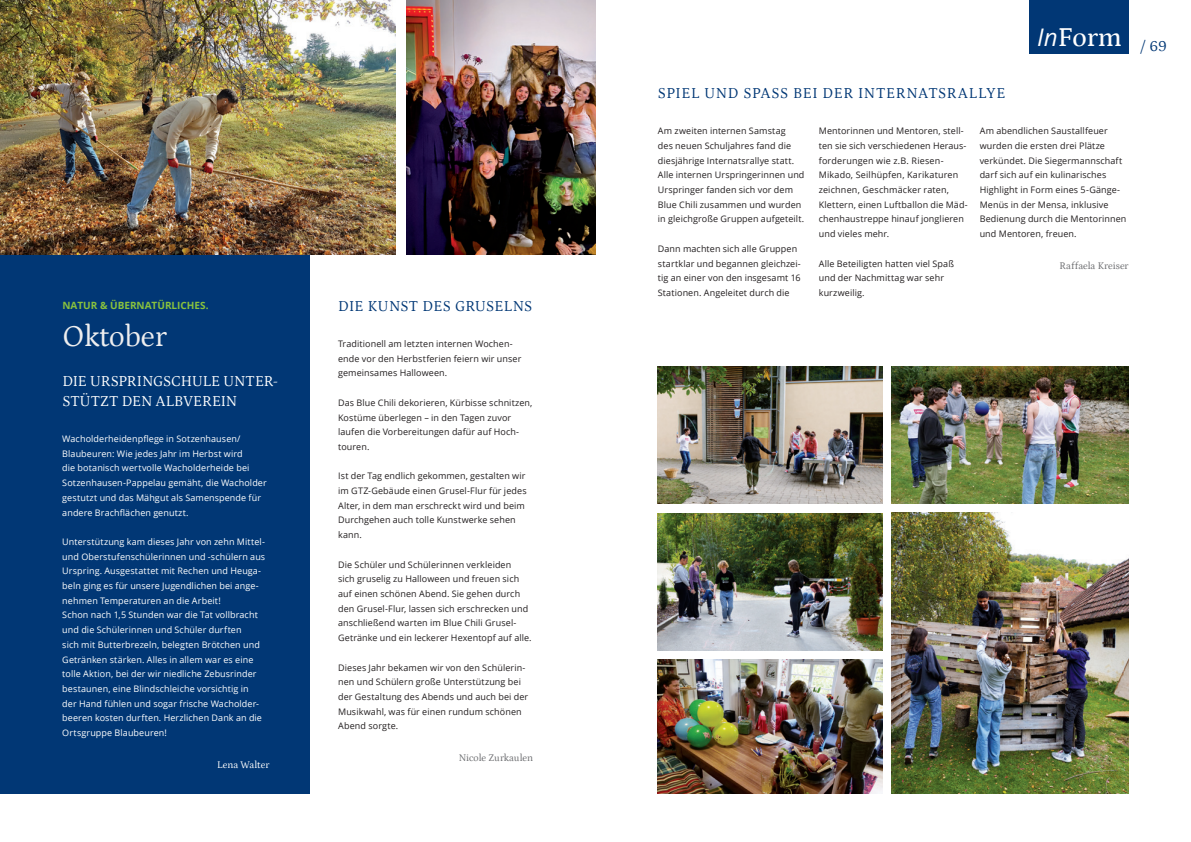
<style>
.page{position:relative;width:1191px;height:842px;background:#fff}
.page>*{position:absolute;margin:0;border:0;box-sizing:border-box;transform-origin:0 0}
.t1{font:30px "Petrona";color:#eeeeef}
.t2{font:500 27.1px "Petrona";color:#fff}
.t3{font:15px "Petrona";letter-spacing:.03em;color:#013775}
.t4{font:15px/20px "Petrona";letter-spacing:-.01em;color:#fff}
.t5{font:10px "Petrona";letter-spacing:-.005em;color:#6c6d70}
.t6{font:700 10px "Open Sans";color:#89c23d}
.t7{font:10px "Petrona";letter-spacing:-.005em;color:#fff}
.t8{font:9px/14.7px "Open Sans";letter-spacing:.01em;color:#231f20}
.t9{font:9px/14.7px "Open Sans";letter-spacing:.01em;color:#fff}
.s1{font-family:"Open Sans";font-weight:400;font-style:italic;font-size:24.2px}
</style>
<div class="page">
<div style="left:1029px;top:0;width:99px;height:54px;background:#013775"></div>
<div style="left:0;top:225px;width:309px;height:569px;background:#013775"></div>
<img style="left:0;top:0;width:395px;height:254px">
<img style="left:407px;top:0;width:188px;height:254px">
<img style="left:891px;top:512px;width:237px;height:282px">
<img style="left:658px;top:513px;width:224px;height:137px">
<img style="left:658px;top:367px;width:224px;height:137px">
<img style="left:891px;top:367px;width:237px;height:137px">
<img style="left:658px;top:660px;width:224px;height:134px">
<p class="t6" style="left:62px;top:298px;width:148px">NATUR &amp; ÜBERNATÜRLICHES.</p>
<h1 class="t1" style="left:62px;top:314px;width:106px">Oktober</h1>
<h3 class="t4" style="left:62px;top:370px;width:217px">DIE URSPRINGSCHULE UNTER-<br>STÜTZT DEN ALBVEREIN</h3>
<p class="t9" style="left:62px;top:431px;width:206px">Wacholderheidenpflege in Sotzenhausen/ Blaubeuren: Wie jedes Jahr im Herbst wird<br>die botanisch wertvolle Wacholderheide bei Sotzenhausen-Pappelau gemäht, die Wacholder gestutzt und das Mähgut als Samenspende für andere Brachflächen genutzt.</p>
<p class="t9" style="left:62px;top:534px;width:204px">Unterstützung kam dieses Jahr von zehn Mittel&shy;und Oberstufenschülerinnen und -schülern aus Urspring. Ausgestattet mit Rechen und Heuga&shy;beln ging es für unsere Jugendlichen bei ange&shy;nehmen Temperaturen an die Arbeit!<br>Schon nach 1,5 Stunden war die Tat vollbracht und die Schülerinnen und Schüler durften<br>sich mit Butterbrezeln, belegten Brötchen und Getränken stärken. Alles in allem war es eine tolle Aktion, bei der wir niedliche Zebusrinder bestaunen, eine Blindschleiche vorsichtig in der Hand fühlen und sogar frische Wacholder&shy;beeren kosten durften. Herzlichen Dank an die Ortsgruppe Blaubeuren!</p>
<p class="t7" style="left:217px;top:757px;width:54px">Lena Walter</p>
<h3 class="t3" style="left:338px;top:295px;width:196px">DIE KUNST DES GRUSELNS</h3>
<p class="t8" style="left:338px;top:336px;width:185px">Traditionell am letzten internen Wochen&shy;ende vor den Herbstferien feiern wir unser gemeinsames Halloween.</p>
<p class="t8" style="left:338px;top:395px;width:196px">Das Blue Chili dekorieren, Kürbisse schnitzen, Kostüme überlegen – in den Tagen zuvor laufen die Vorbereitungen dafür auf Hoch&shy;touren.</p>
<p class="t8" style="left:338px;top:468px;width:190px">Ist der Tag endlich gekommen, gestalten wir im GTZ-Gebäude einen Grusel-Flur für jedes Alter, in dem man erschreckt wird und beim Durchgehen auch tolle Kunstwerke sehen kann.</p>
<p class="t8" style="left:338px;top:557px;width:195px">Die Schüler und Schülerinnen verkleiden<br>sich gruselig zu Halloween und freuen sich auf einen schönen Abend. Sie gehen durch den Grusel-Flur, lassen sich erschrecken und anschließend warten im Blue Chili Grusel-Getränke und ein leckerer Hexentopf auf alle.</p>
<p class="t8" style="left:338px;top:660px;width:192px">Dieses Jahr bekamen wir von den Schülerin&shy;nen und Schülern große Unterstützung bei der Gestaltung des Abends und auch bei der Musikwahl, was für einen rundum schönen Abend sorgte.</p>
<p class="t5" style="left:459px;top:750px;width:76px">Nicole Zurkaulen</p>
<h2 class="t2" style="left:1037px;top:16px;width:86px"><span class="s1">In</span>Form</h2>
<h3 class="t3" style="left:1140px;top:34px;width:29px">/ 69</h3>
<h3 class="t3" style="left:658px;top:82px;width:349px">SPIEL UND SPASS BEI DER INTERNATSRALLYE</h3>
<p class="t8" style="left:658px;top:123px;width:148px">Am zweiten internen Samstag<br>des neuen Schuljahres fand die diesjährige Internatsrallye statt.<br>Alle internen Urspringerinnen und<br>Urspringer fanden sich vor dem<br>Blue Chili zusammen und wurden in gleichgroße Gruppen aufgeteilt.</p>
<p class="t8" style="left:658px;top:241px;width:144px">Dann machten sich alle Gruppen startklar und begannen gleichzei&shy;tig an einer von den insgesamt 16<br>Stationen. Angeleitet durch die</p>
<p class="t8" style="left:818px;top:123px;width:150px">Mentorinnen und Mentoren, stell&shy;ten sie sich verschiedenen Heraus&shy;forderungen wie z.B. Riesen-<br>Mikado, Seilhüpfen, Karikaturen zeichnen, Geschmäcker raten,<br>Klettern, einen Luftballon die Mäd&shy;chenhaustreppe hinauf jonglieren und vieles mehr.</p>
<p class="t8" style="left:818px;top:256px;width:137px">Alle Beteiligten hatten viel Spaß und der Nachmittag war sehr kurzweilig.</p>
<p class="t8" style="left:979px;top:123px;width:148px">Am abendlichen Saustallfeuer wurden die ersten drei Plätze verkündet. Die Siegermannschaft darf sich auf ein kulinarisches<br>Highlight in Form eines 5-Gänge-<br>Menüs in der Mensa, inklusive<br>Bedienung durch die Mentorinnen und Mentoren, freuen.</p>
<p class="t5" style="left:1059px;top:258px;width:70px">Raffaela Kreiser</p>
</div>
